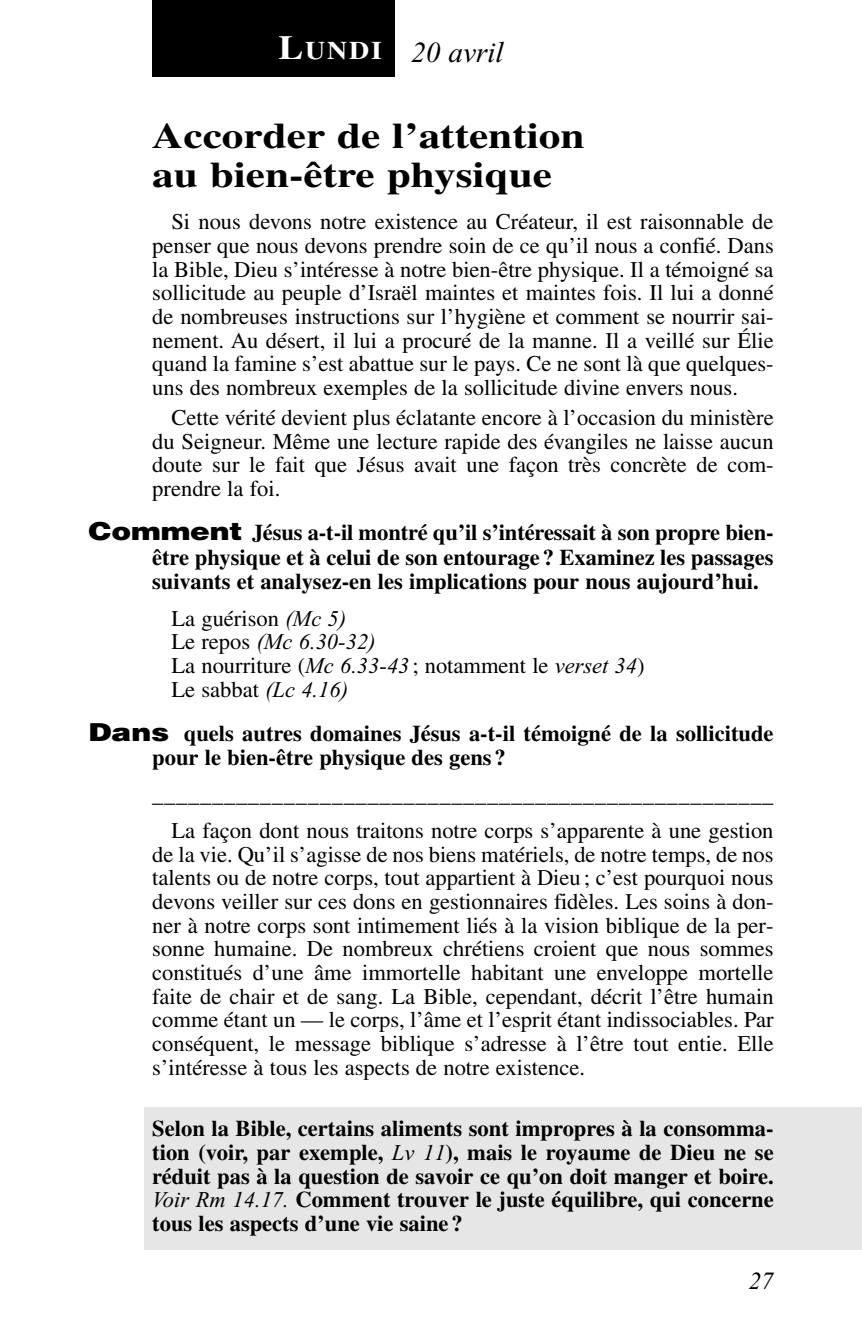
<style>
.page{position:relative;width:862px;height:1321px;background:#fff}
.page>*{position:absolute;margin:0;border:0;box-sizing:border-box;transform-origin:0 0}
.t1{font:700 36px/38.2px "Times LT Std";color:#000;scale:1.2 1}
.t2{font:italic 29.25px "Times New Roman";color:#000}
.t3{font:italic 24.75px "Times New Roman";color:#000}
.t4{font:22.5px/23.6px "Times LT Std";color:#000;text-align:justify}
.t5{font:700 22.5px/23.6px "Times LT Std";color:#000;text-align:justify}
.t6{font:italic 22.5px "Times New Roman";color:#000}
.s1{font-family:"Times LT Std";font-weight:700;font-style:normal;font-size:33.75px;color:#fff}
.s2{font-family:"Times LT Std";font-weight:700;font-style:normal;font-size:25.2px;color:#fff}
.s3{font-family:"Helvetica";font-weight:900;font-size:24.75px}
.s4{font-family:"Times New Roman";font-style:italic}
.s5{font-family:"Times LT Std";font-style:normal}
.s6{font-family:"Times New Roman";font-weight:400;font-style:italic}
</style>
<div class="page">
<div style="left:152px;top:0;width:243px;height:76px;background:#000"></div>
<div style="left:144px;top:1107px;width:717px;height:142px;background:#e6e6e6"></div>
<h2 class="t2" style="left:278px;top:41px;width:226px"><span class="s1">L</span><span class="s2">UNDI</span> 20 avril</h2>
<h1 class="t1" style="left:152px;top:121px;width:361px">Accorder de l’attention au bien-être physique</h1>
<p class="t4" style="left:152px;top:212px;width:622px;text-indent:19px">Si nous devons notre existence au Créateur, il est raisonnable de penser que nous devons prendre soin de ce qu’il nous a confié. Dans la Bible, Dieu s’intéresse à notre bien-être physique. Il a témoigné sa sollicitude au peuple d’Israël maintes et maintes fois. Il lui a donné de nombreuses instructions sur l’hygiène et comment se nourrir sai&shy;nement. Au désert, il lui a procuré de la manne. Il a veillé sur Élie quand la famine s’est abattue sur le pays. Ce ne sont là que quelques&shy;uns des nombreux exemples de la sollicitude divine envers nous.</p>
<p class="t4" style="left:152px;top:408px;width:622px;text-indent:19px">Cette vérité devient plus éclatante encore à l’occasion du ministère du Seigneur. Même une lecture rapide des évangiles ne laisse aucun doute sur le fait que Jésus avait une façon très concrète de com&shy;prendre la foi.</p>
<p class="t5" style="left:152px;top:522px;width:622px;line-height:24.8px;text-indent:-64px"><span class="s3">Comment</span> Jésus a-t-il montré qu’il s’intéressait à son propre bien&shy;être physique et à celui de son entourage ? Examinez les passages suivants et analysez-en les implications pour nous aujourd’hui.</p>
<p class="t4" style="left:171px;top:608px;width:176px">La guérison <span class="s4">(Mc 5)</span></p>
<p class="t6" style="left:171px;top:633px;width:206px"><span class="s5">Le repos</span> (Mc 6.30-32)</p>
<p class="t4" style="left:171px;top:656px;width:474px">La nourriture (<span class="s4">Mc 6.33-43</span>; notamment le <span class="s4">verset 34</span>)<br>Le sabbat <span class="s4">(Lc 4.16)</span></p>
<p class="t5" style="left:152px;top:722px;width:622px;line-height:24.8px;text-indent:-64px"><span class="s3">Dans</span> quels autres domaines Jésus a-t-il témoigné de la sollicitude pour le bien-être physique des gens ?</p>
<p class="t4" style="left:152px;top:778px;width:622px;line-height:36.4px;text-align:right">____________________________________________________<br>La façon dont nous traitons notre corps s’apparente à une gestion</p>
<p class="t4" style="left:152px;top:844px;width:622px">de la vie. Qu’il s’agisse de nos biens matériels, de notre temps, de nos talents ou de notre corps, tout appartient à Dieu; c’est pourquoi nous devons veiller sur ces dons en gestionnaires fidèles. Les soins à don&shy;ner à notre corps sont intimement liés à la vision biblique de la per&shy;sonne humaine. De nombreux chrétiens croient que nous sommes constitués d’une âme immortelle habitant une enveloppe mortelle faite de chair et de sang. La Bible, cependant, décrit l’être humain comme étant un — le corps, l’âme et l’esprit étant indissociables. Par conséquent, le message biblique s’adresse à l’être tout entie. Elle s’intéresse à tous les aspects de notre existence.</p>
<p class="t5" style="left:152px;top:1119px;width:622px">Selon la Bible, certains aliments sont impropres à la consomma&shy;tion (voir, par exemple, <span class="s6">Lv 11</span>), mais le royaume de Dieu ne se réduit pas à la question de savoir ce qu’on doit manger et boire.<br><span class="s6">Voir Rm 14.17.</span> Comment trouver le juste équilibre, qui concerne tous les aspects d’une vie saine?</p>
<p class="t3" style="left:748px;top:1271px;width:26px">27</p>
</div>
